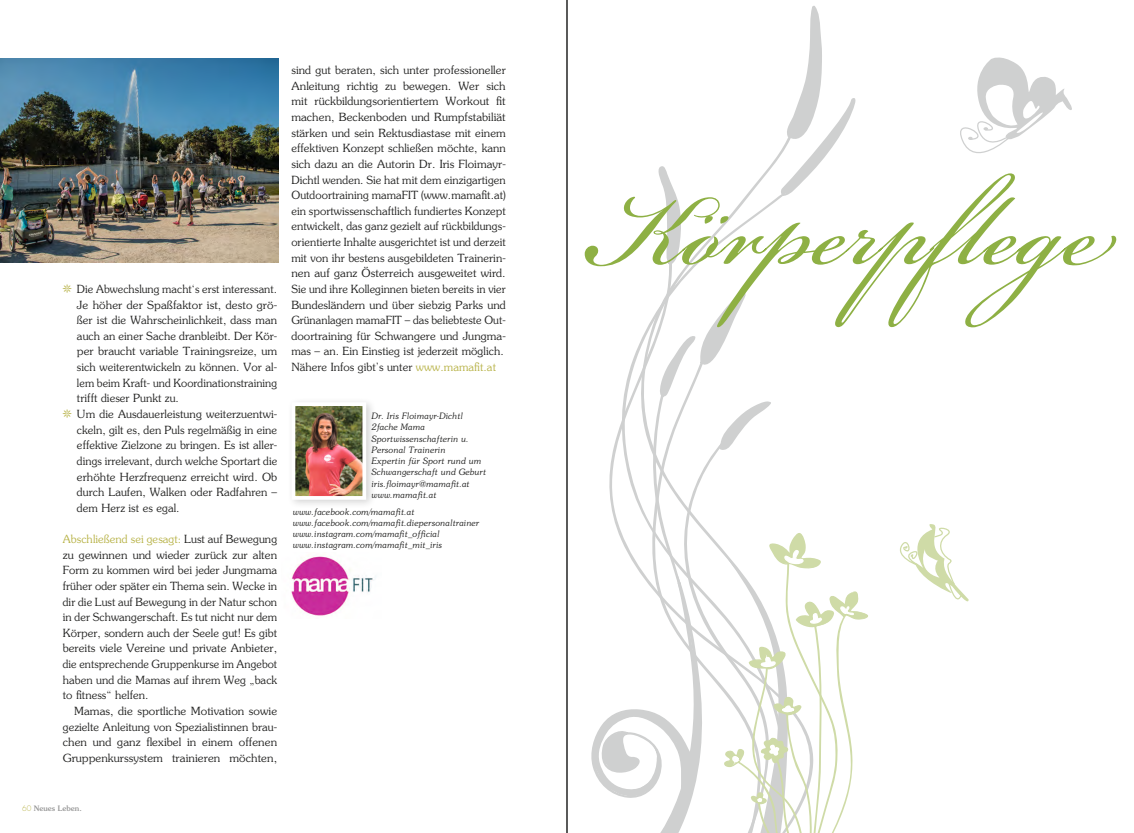
<style>
.page{position:relative;width:1134px;height:833px;background:#fff}
.page>*{position:absolute;margin:0;border:0;box-sizing:border-box;transform-origin:0 0}
.t1{font:300 11.25px/15.6px "Souvenir";letter-spacing:.005em;color:#242423;text-align:justify}
.t2{font:italic 300 8.75px/11.2px "Souvenir";color:#242423}
.t3{font:500 7.5px "Souvenir";letter-spacing:.01em;color:#999}
.s1{font-family:"Bluemchen";font-weight:400;font-size:12.5px;color:#b8b349}
.s2{color:#b8b349}
.s3{font-family:"Futura";font-weight:300;color:#b8b349}
</style>
<div class="page">
<img style="left:291px;top:555px;width:85px;height:61px">
<div style="left:287px;top:397px;width:90px;height:112px;background:#151616;opacity:.2"></div>
<img style="left:297px;top:407px;width:64px;height:88px">
<div style="left:292px;top:402px;width:74px;height:98px;border:4px solid #fff"></div>
<svg style="left:960px;top:57px;width:112px;height:96px"></svg>
<svg style="left:900px;top:524px;width:69px;height:78px"></svg>
<svg style="left:658px;top:166px;width:9px;height:7px"></svg>
<svg style="left:782px;top:6px;width:72px;height:167px"></svg>
<svg style="left:591px;top:327px;width:277px;height:506px"></svg>
<svg style="left:585px;top:173px;width:531px;height:154px"></svg>
<img style="left:0;top:59px;width:278px;height:203px">
<hr style="left:567px;top:0;width:1px;height:833px;background:#242423">
<p class="t1" style="left:63px;top:281px;width:216px"><span class="s1">B</span> Die Abwechslung macht‘s erst interessant.</p>
<p class="t1" style="left:77px;top:296px;width:202px">Je höher der Spaßfaktor ist, desto grö-</p>
<p class="t1" style="left:77px;top:312px;width:202px">ßer ist die Wahrscheinlichkeit, dass man</p>
<p class="t1" style="left:77px;top:328px;width:202px">auch an einer Sache dranbleibt. Der Kör-</p>
<p class="t1" style="left:77px;top:343px;width:202px">per braucht variable Trainingsreize, um</p>
<p class="t1" style="left:77px;top:359px;width:202px">sich weiterentwickeln zu können. Vor al-</p>
<p class="t1" style="left:77px;top:374px;width:202px">lem beim Kraft- und Koordinationstraining</p>
<p class="t1" style="left:77px;top:390px;width:104px">trifft dieser Punkt zu.</p>
<p class="t1" style="left:63px;top:406px;width:216px"><span class="s1">B</span> Um die Ausdauerleistung weiterzuentwi-</p>
<p class="t1" style="left:77px;top:421px;width:202px">ckeln, gilt es, den Puls regelmäßig in eine</p>
<p class="t1" style="left:77px;top:437px;width:202px">effektive Zielzone zu bringen. Es ist aller-</p>
<p class="t1" style="left:77px;top:453px;width:202px">dings irrelevant, durch welche Sportart die</p>
<p class="t1" style="left:77px;top:468px;width:202px">erhöhte Herzfrequenz erreicht wird. Ob</p>
<p class="t1" style="left:77px;top:484px;width:202px">durch Laufen, Walken oder Radfahren –</p>
<p class="t1" style="left:77px;top:499px;width:104px">dem Herz ist es egal.</p>
<p class="t1" style="left:63px;top:531px;width:216px"><span class="s2">Abschließend sei gesagt:</span> Lust auf Bewegung zu gewinnen und wieder zurück zur alten Form zu kommen wird bei jeder Jungmama früher oder später ein Thema sein. Wecke in dir die Lust auf Bewegung in der Natur schon in der Schwangerschaft. Es tut nicht nur dem Körper, sondern auch der Seele gut! Es gibt bereits viele Vereine und private Anbieter, die entsprechende Gruppenkurse im Angebot haben und die Mamas auf ihrem Weg „back to fitness“ helfen.</p>
<p class="t1" style="left:63px;top:703px;width:216px;text-indent:11px">Mamas, die sportliche Motivation sowie gezielte Anleitung von Spezialistinnen brau&shy;chen und ganz flexibel in einem offenen Gruppenkurssystem trainieren möchten,</p>
<p class="t1" style="left:291px;top:62px;width:216px;text-align:left">sind gut beraten, sich unter professioneller Anleitung richtig zu bewegen. Wer sich mit rückbildungsorientiertem Workout fit machen, Beckenboden und Rumpfstabiliät stärken und sein Rektusdiastase mit einem effektiven Konzept schließen möchte, kann sich dazu an die Autorin Dr. Iris Floimayr-Dichtl wenden. Sie hat mit dem einzigartigen Outdoortraining mamaFIT (www.mamafit.at) ein sportwissenschaftlich fundiertes Konzept entwickelt, das ganz gezielt auf rückbildungs&shy;orientierte Inhalte ausgerichtet ist und derzeit mit von ihr bestens ausgebildeten Trainerin&shy;nen auf ganz Österreich ausgeweitet wird.<br>Sie und ihre Kolleginnen bieten bereits in vier Bundesländern und über siebzig Parks und Grünanlagen mamaFIT – das beliebteste Out&shy;doortraining für Schwangere und Jungma&shy;mas – an. Ein Einstieg ist jederzeit möglich.<br>Nähere Infos gibt’s unter <span class="s2">www.mamafit.at</span></p>
<p class="t2" style="left:371px;top:410px;width:116px">Dr. Iris Floimayr-Dichtl<br>2fache Mama<br>Sportwissenschafterin u.<br>Personal Trainerin<br>Expertin für Sport rund um<br>Schwangerschaft und Geburt iris.floimayr@mamafit.at www.mamafit.at</p>
<p class="t2" style="left:293px;top:506px;width:188px">www.facebook.com/mamafit.at www.facebook.com/mamafit.diepersonaltrainer www.instagram.com/mamafit_official www.instagram.com/mamafit_mit_iris</p>
<p class="t3" style="left:22px;top:803px;width:61px"><span class="s3">60</span> Neues Leben.</p>
</div>
